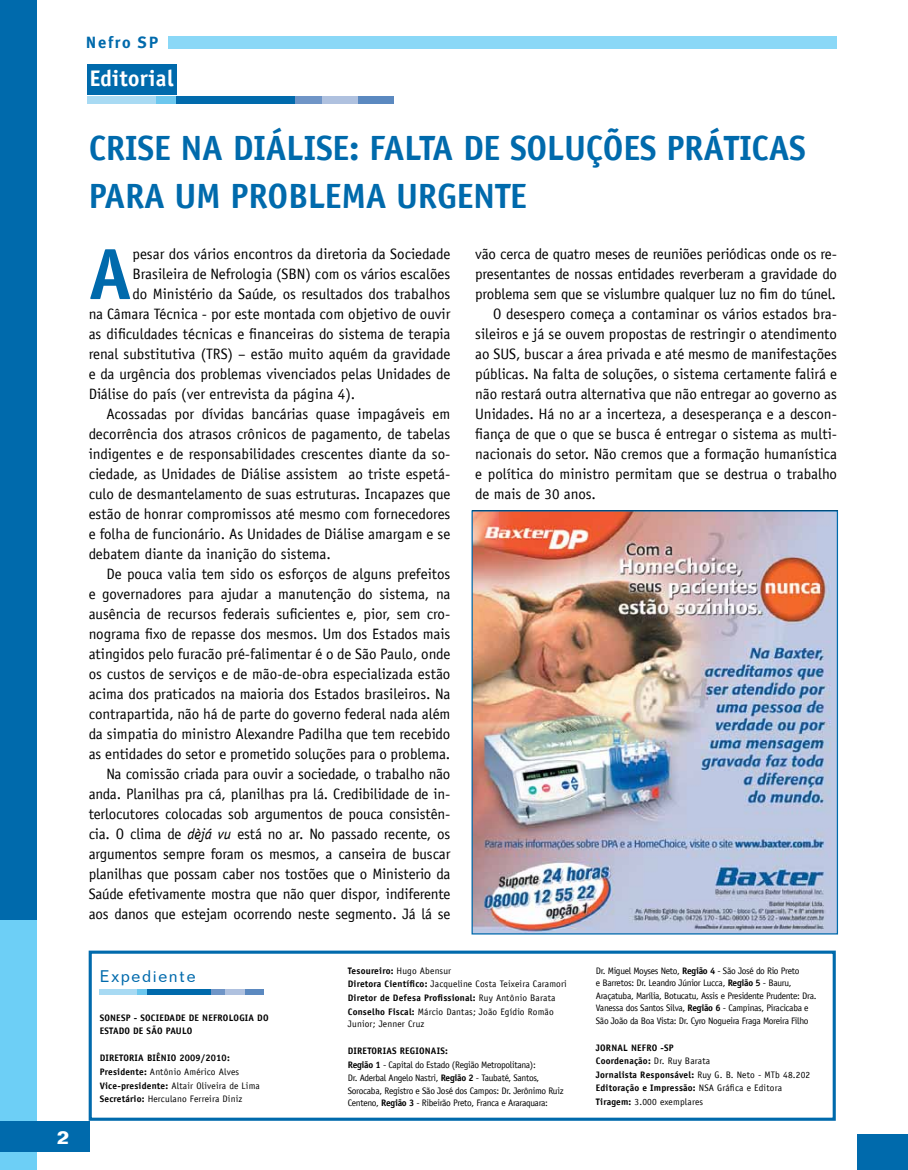
<style>
.page{position:relative;width:908px;height:1170px;background:#fff}
.page>*{position:absolute;margin:0;border:0;box-sizing:border-box;transform-origin:0 0}
.t1{font:700 72.62px "Officina Sans";color:#006aac}
.t2{font:700 35px/47.5px "Officina Sans";letter-spacing:-.01em;color:#006aac}
.t3{font:700 22.5px "Officina San ITC";letter-spacing:.015em;color:#fff}
.t4{font:700 18.75px "Folio BT";color:#fff}
.t5{font:16.38px "Folio BT";letter-spacing:.1em;color:#006aac}
.t6{font:700 16.25px "Meta Plus";letter-spacing:.1em;color:#006aac}
.t7{font:15px "Officina Sans Std";color:#000}
.t8{font:9.38px/12.5px "Officina Sans Std";letter-spacing:-.03em;color:#000}
.t9{font:700 9.38px/13.6px "Officina Sans";letter-spacing:.02em;color:#000}
.t10{font:9.38px/13.6px "Officina Sans Std";letter-spacing:.02em;color:#000}
.s1{font-style:italic}
.s2{font-family:"Officina Sans";font-weight:700}
.s3{font-family:"Officina Sans Std";font-weight:400}
</style>
<div class="page">
<div style="left:0;top:0;width:37px;height:920px;background:#006aac"></div>
<div style="left:0;top:920px;width:37px;height:249px;background:#6dcff6"></div>
<div style="left:0;top:1120px;width:90px;height:31px;background:#006aac"></div>
<div style="left:168px;top:36px;width:668px;height:13px;background:#8ad8f7"></div>
<div style="left:856px;top:1134px;width:51px;height:35px;background:#006aac"></div>
<div style="left:87px;top:97px;width:69px;height:7px;background:#a8daf3"></div>
<div style="left:156px;top:97px;width:20px;height:7px;background:#6cc7ee"></div>
<div style="left:176px;top:97px;width:119px;height:7px;background:#006aac"></div>
<div style="left:295px;top:97px;width:27px;height:7px;background:#6f95c7"></div>
<div style="left:322px;top:97px;width:36px;height:7px;background:#afc1df"></div>
<div style="left:358px;top:97px;width:35px;height:7px;background:#5b89c0"></div>
<div style="left:89px;top:950px;width:746px;height:170px;border:3px solid #006aac"></div>
<div style="left:100px;top:989px;width:37px;height:5px;background:#a8daf3"></div>
<div style="left:137px;top:989px;width:10px;height:5px;background:#6cc7ee"></div>
<div style="left:147px;top:989px;width:64px;height:5px;background:#006aac"></div>
<div style="left:211px;top:989px;width:14px;height:5px;background:#6f95c7"></div>
<div style="left:225px;top:989px;width:20px;height:5px;background:#afc1df"></div>
<div style="left:245px;top:989px;width:18px;height:5px;background:#5b89c0"></div>
<img style="left:473px;top:512px;width:362px;height:420px">
<div style="left:471px;top:510px;width:366px;height:424px;border:1px solid #006aac"></div>
<div style="left:87px;top:64px;width:89px;height:31px;background:#006aac"></div>
<p class="t4" style="left:57px;top:1125px;width:14px">2</p>
<p class="t6" style="left:86px;top:33px;width:74px">Nefro SP</p>
<h3 class="t3" style="left:89px;top:64px;width:85px">Editorial</h3>
<h2 class="t2" style="left:89px;top:124px;width:716px">Crise na diálise: falta de soluções práticas para um problema urgente</h2>
<h1 class="t1" style="left:89px;top:229px;width:45px">A</h1>
<p class="t7" style="left:132px;top:245px;width:319px">pesar dos vários encontros da diretoria da Sociedade</p>
<p class="t7" style="left:132px;top:265px;width:319px">Brasileira de Nefrologia (SBN) com os vários escalões</p>
<p class="t7" style="left:132px;top:285px;width:319px">do Ministério da Saúde, os resultados dos trabalhos</p>
<p class="t7" style="left:89px;top:305px;width:363px">na Câmara Técnica - por este montada com objetivo de ouvir</p>
<p class="t7" style="left:89px;top:325px;width:363px">as dificuldades técnicas e financeiras do sistema de terapia</p>
<p class="t7" style="left:89px;top:345px;width:363px">renal substitutiva (TRS) – estão muito aquém da gravidade</p>
<p class="t7" style="left:89px;top:365px;width:363px">e da urgência dos problemas vivenciados pelas Unidades de</p>
<p class="t7" style="left:89px;top:385px;width:268px">Diálise do país (ver entrevista da página 4).</p>
<p class="t7" style="left:106px;top:405px;width:345px">Acossadas por dívidas bancárias quase impagáveis em</p>
<p class="t7" style="left:89px;top:425px;width:363px">decorrência dos atrasos crônicos de pagamento, de tabelas</p>
<p class="t7" style="left:89px;top:445px;width:363px">indigentes e de responsabilidades crescentes diante da so-</p>
<p class="t7" style="left:89px;top:465px;width:363px">ciedade, as Unidades de Diálise assistem ao triste espetá-</p>
<p class="t7" style="left:89px;top:485px;width:363px">culo de desmantelamento de suas estruturas. Incapazes que</p>
<p class="t7" style="left:89px;top:505px;width:363px">estão de honrar compromissos até mesmo com fornecedores</p>
<p class="t7" style="left:89px;top:525px;width:363px">e folha de funcionário. As Unidades de Diálise amargam e se</p>
<p class="t7" style="left:89px;top:545px;width:244px">debatem diante da inanição do sistema.</p>
<p class="t7" style="left:106px;top:565px;width:345px">De pouca valia tem sido os esforços de alguns prefeitos</p>
<p class="t7" style="left:89px;top:585px;width:363px">e governadores para ajudar a manutenção do sistema, na</p>
<p class="t7" style="left:89px;top:605px;width:363px">ausência de recursos federais suficientes e, pior, sem cro-</p>
<p class="t7" style="left:89px;top:625px;width:363px">nograma fixo de repasse dos mesmos. Um dos Estados mais</p>
<p class="t7" style="left:89px;top:645px;width:363px">atingidos pelo furacão pré-falimentar é o de São Paulo, onde</p>
<p class="t7" style="left:89px;top:665px;width:363px">os custos de serviços e de mão-de-obra especializada estão</p>
<p class="t7" style="left:89px;top:685px;width:363px">acima dos praticados na maioria dos Estados brasileiros. Na</p>
<p class="t7" style="left:89px;top:705px;width:363px">contrapartida, não há de parte do governo federal nada além</p>
<p class="t7" style="left:89px;top:725px;width:363px">da simpatia do ministro Alexandre Padilha que tem recebido</p>
<p class="t7" style="left:89px;top:745px;width:363px">as entidades do setor e prometido soluções para o problema.</p>
<p class="t7" style="left:106px;top:765px;width:345px">Na comissão criada para ouvir a sociedade, o trabalho não</p>
<p class="t7" style="left:89px;top:785px;width:363px">anda. Planilhas pra cá, planilhas pra lá. Credibilidade de in-</p>
<p class="t7" style="left:89px;top:805px;width:363px">terlocutores colocadas sob argumentos de pouca consistên-</p>
<p class="t7" style="left:89px;top:825px;width:363px">cia. O clima de <span class="s1">dèjá vu</span> está no ar. No passado recente, os</p>
<p class="t7" style="left:89px;top:845px;width:363px">argumentos sempre foram os mesmos, a canseira de buscar</p>
<p class="t7" style="left:89px;top:865px;width:363px">planilhas que possam caber nos tostões que o Ministerio da</p>
<p class="t7" style="left:89px;top:885px;width:363px">Saúde efetivamente mostra que não quer dispor, indiferente</p>
<p class="t7" style="left:89px;top:905px;width:363px">aos danos que estejam ocorrendo neste segmento. Já lá se</p>
<p class="t7" style="left:475px;top:245px;width:363px">vão cerca de quatro meses de reuniões periódicas onde os re-</p>
<p class="t7" style="left:475px;top:265px;width:363px">presentantes de nossas entidades reverberam a gravidade do</p>
<p class="t7" style="left:475px;top:285px;width:362px">problema sem que se vislumbre qualquer luz no fim do túnel.</p>
<p class="t7" style="left:493px;top:305px;width:345px">O desespero começa a contaminar os vários estados bra-</p>
<p class="t7" style="left:475px;top:325px;width:363px">sileiros e já se ouvem propostas de restringir o atendimento</p>
<p class="t7" style="left:475px;top:345px;width:363px">ao SUS, buscar a área privada e até mesmo de manifestações</p>
<p class="t7" style="left:475px;top:365px;width:363px">públicas. Na falta de soluções, o sistema certamente falirá e</p>
<p class="t7" style="left:475px;top:385px;width:363px">não restará outra alternativa que não entregar ao governo as</p>
<p class="t7" style="left:475px;top:405px;width:363px">Unidades. Há no ar a incerteza, a desesperança e a descon-</p>
<p class="t7" style="left:475px;top:425px;width:363px">fiança de que o que se busca é entregar o sistema as multi-</p>
<p class="t7" style="left:475px;top:445px;width:363px">nacionais do setor. Não cremos que a formação humanística</p>
<p class="t7" style="left:475px;top:465px;width:363px">e política do ministro permitam que se destrua o trabalho</p>
<p class="t7" style="left:475px;top:485px;width:122px">de mais de 30 anos.</p>
<p class="t5" style="left:100px;top:966px;width:97px">Expediente</p>
<p class="t9" style="left:100px;top:1010px;width:170px">SOnesp - sociedade de nefrologia do estado de são paulo</p>
<p class="t9" style="left:100px;top:1051px;width:131px">DIRETORIA biênio 2009/2010:</p>
<p class="t10" style="left:100px;top:1064px;width:161px"><span class="s2">Presidente:</span> Antônio Américo Alves<br><span class="s2">Vice-presidente:</span> Altair Oliveira de Lima<br><span class="s2">Secretário:</span> Herculano Ferreira Diniz</p>
<p class="t9" style="left:347px;top:963px;width:105px">Tesoureiro: <span class="s3">Hugo Abensur</span></p>
<p class="t10" style="left:347px;top:977px;width:220px"><span class="s2">Diretora Científico:</span> Jacqueline Costa Teixeira Caramori</p>
<p class="t9" style="left:347px;top:990px;width:209px">Diretor de Defesa Profissional: <span class="s3">Ruy Antônio Barata</span></p>
<p class="t10" style="left:347px;top:1005px;width:207px;line-height:12.5px"><span class="s2">Conselho Fiscal:</span> Márcio Dantas; João Egídio Romão<br>Junior; Jenner Cruz</p>
<p class="t9" style="left:347px;top:1044px;width:101px">Diretorias Regionais:</p>
<p class="t8" style="left:347px;top:1057px;width:193px;line-height:13.6px"><span class="s2">Região 1</span> - Capital do Estado (Região Metropolitana):<br>Dr. Aderbal Angelo Nastri, <span class="s2">Região 2</span> - Taubaté, Santos,</p>
<p class="t8" style="left:347px;top:1084px;width:217px">Sorocaba, Registro e São José dos Campos: Dr. Jerônimo Ruiz<br>Centeno, <span class="s2">Região 3</span> - Ribeirão Preto, Franca e Araraquara:</p>
<p class="t8" style="left:595px;top:964px;width:222px">Dr. Miguel Moyses Neto, <span class="s2">Região 4</span> - São José do Rio Preto<br>e Barretos: Dr. Leandro Júnior Lucca, <span class="s2">Região 5</span> - Bauru, Araçatuba, Marília, Botucatu, Assis e Presidente Prudente: Dra.<br>Vanessa dos Santos Silva, <span class="s2">Região 6</span> - Campinas, Piracicaba e São João da Boa Vista: Dr. Cyro Nogueira Fraga Moreira Filho</p>
<p class="t9" style="left:595px;top:1040px;width:216px">jornal nefro -sp<br>Coordenação: <span class="s3">Dr. Ruy Barata<br></span>Jornalista Responsável: <span class="s3">Ruy G. B. Neto - MTb 48.202<br></span>Editoração e Impressão: <span class="s3">NSA Gráfica e Editora</span></p>
<p class="t10" style="left:595px;top:1094px;width:109px"><span class="s2">Tiragem:</span> 3.000 exemplares</p>
</div>
